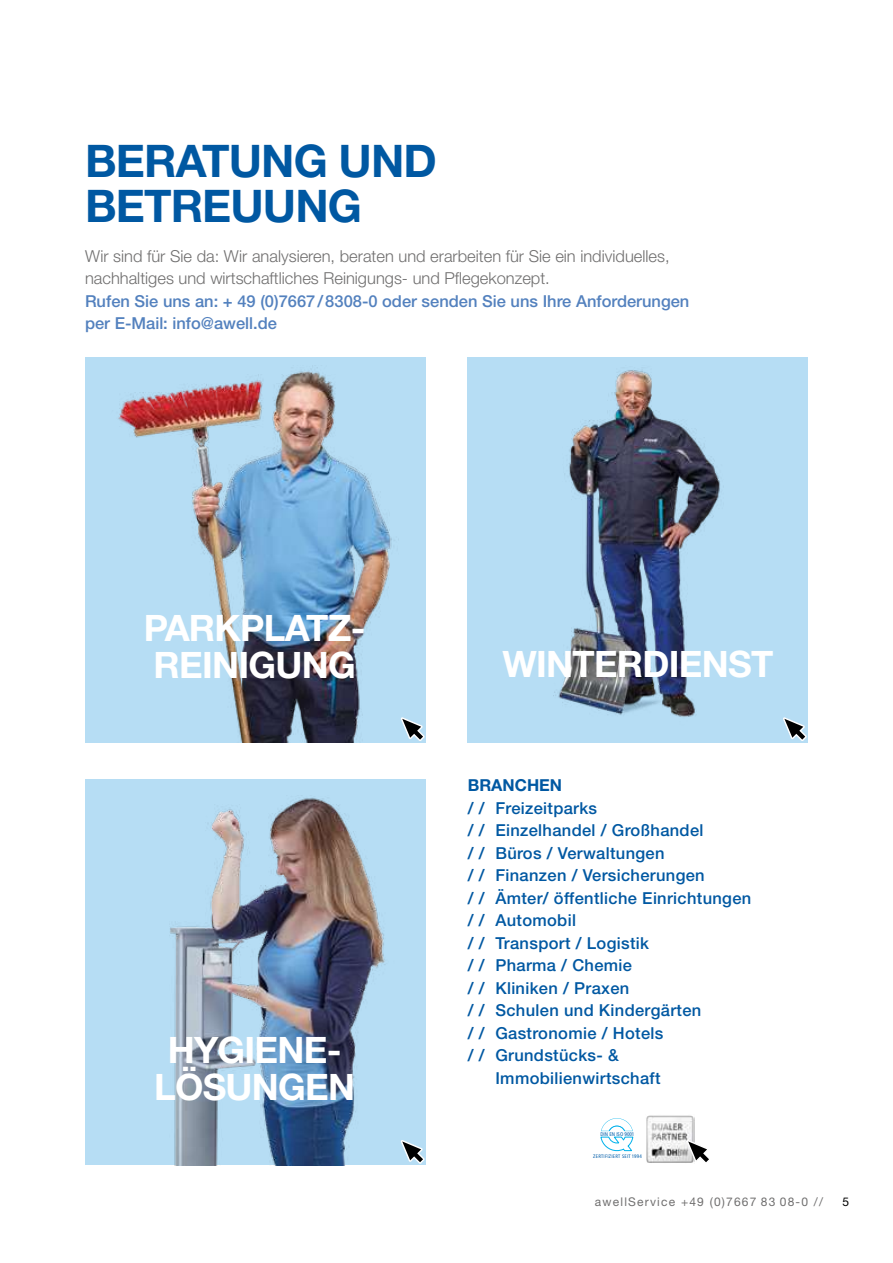
<style>
.page{position:relative;width:893px;height:1263px;background:#fff}
.page>*{position:absolute;margin:0;border:0;box-sizing:border-box;transform-origin:0 0}
.t1{font:700 45px/45px "Helvetica Neue LT Std";letter-spacing:-.02em;color:#0058a2}
.t2{font:700 36.45px/36.5px "Helvetica Neue LT Std";letter-spacing:-.02em;color:#fff}
.t3{font:500 16.5px "Helvetica Neue LT Std";letter-spacing:.02em;color:#0058a2}
.t4{font:300 16.5px/22.5px "Helvetica Neue LT Std";color:#706f6f}
.t5{font:500 16.5px/22.5px "Helvetica Neue LT Std";color:#5381be}
.t6{font:700 16.5px "Helvetica Neue LT Std";color:#0058a2}
.t7{font:12px "Helvetica Neue LT Std";letter-spacing:.1em;color:#706f6f}
.t8{font:12px "Helvetica Neue LT Std";color:#000}
.t9{font:condensed 5.25px "Frutiger LT Pro";color:#005da9}
.t10{font:condensed 5.1px "Frutiger LT Pro";letter-spacing:.05em;color:#005da9}
</style>
<div class="page">
<div style="left:85px;top:357px;width:340px;height:385px;background:#b6ddf4"></div>
<img style="left:118px;top:367px;width:274px;height:375px">
<div style="left:85px;top:779px;width:340px;height:386px;background:#b6ddf4"></div>
<img style="left:170px;top:798px;width:231px;height:367px">
<div style="left:468px;top:357px;width:340px;height:385px;background:#b6ddf4"></div>
<img style="left:553px;top:370px;width:167px;height:347px">
<img style="left:646px;top:1115px;width:48px;height:48px">
<svg style="left:601px;top:1118px;width:32px;height:13px"></svg>
<svg style="left:601px;top:1137px;width:32px;height:14px"></svg>
<svg style="left:401px;top:717px;width:23px;height:24px"></svg>
<svg style="left:401px;top:1140px;width:23px;height:24px"></svg>
<svg style="left:687px;top:1140px;width:22px;height:23px"></svg>
<svg style="left:783px;top:717px;width:24px;height:24px"></svg>
<h1 class="t1" style="left:85px;top:138px;width:353px">BERATUNG UND<br>BETREUUNG</h1>
<p class="t4" style="left:85px;top:244px;width:586px">Wir sind für Sie da: Wir analysieren, beraten und erarbeiten für Sie ein individuelles, nachhaltiges und wirtschaftliches Reinigungs- und Pflegekonzept.</p>
<p class="t5" style="left:85px;top:290px;width:606px">Rufen Sie uns an: + 49 (0)7667/8308-0 oder senden Sie uns Ihre Anforderungen per E-Mail: info@awell.de</p>
<h2 class="t2" style="left:144px;top:609px;width:223px">PARKPLATZ-<br>REINIGUNG</h2>
<h2 class="t2" style="left:154px;top:1031px;width:203px;text-align:center">HYGIENE-<br>LÖSUNGEN</h2>
<h2 class="t2" style="left:502px;top:645px;width:272px">WINTERDIENST</h2>
<p class="t6" style="left:468px;top:775px;width:96px">BRANCHEN</p>
<p class="t3" style="left:468px;top:798px;width:131px">/ / Freizeitparks</p>
<p class="t3" style="left:468px;top:820px;width:237px">/ / Einzelhandel / Großhandel</p>
<p class="t3" style="left:468px;top:843px;width:198px">/ / Büros / Verwaltungen</p>
<p class="t3" style="left:468px;top:865px;width:239px">/ / Finanzen / Versicherungen</p>
<p class="t3" style="left:468px;top:888px;width:285px">/ / Ämter/ öffentliche Einrichtungen</p>
<p class="t3" style="left:468px;top:910px;width:110px">/ / Automobil</p>
<p class="t3" style="left:468px;top:933px;width:183px">/ / Transport / Logistik</p>
<p class="t3" style="left:468px;top:955px;width:166px">/ / Pharma / Chemie</p>
<p class="t3" style="left:468px;top:978px;width:163px">/ / Kliniken / Praxen</p>
<p class="t3" style="left:468px;top:1000px;width:235px">/ / Schulen und Kindergärten</p>
<p class="t3" style="left:468px;top:1023px;width:197px">/ / Gastronomie / Hotels</p>
<p class="t3" style="left:468px;top:1045px;width:153px">/ / Grundstücks- &amp;</p>
<p class="t3" style="left:495px;top:1068px;width:167px">Immobilienwirtschaft</p>
<p class="t9" style="left:600px;top:1131px;width:35px">DIN EN ISO 9001</p>
<p class="t10" style="left:593px;top:1153px;width:50px">ZERTIFIZIERT SEIT 1994</p>
<p class="t7" style="left:595px;top:1194px;width:230px">awellService +49 (0)7667 83 08-0 //</p>
<p class="t8" style="left:842px;top:1194px;width:8px">5</p>
</div>
